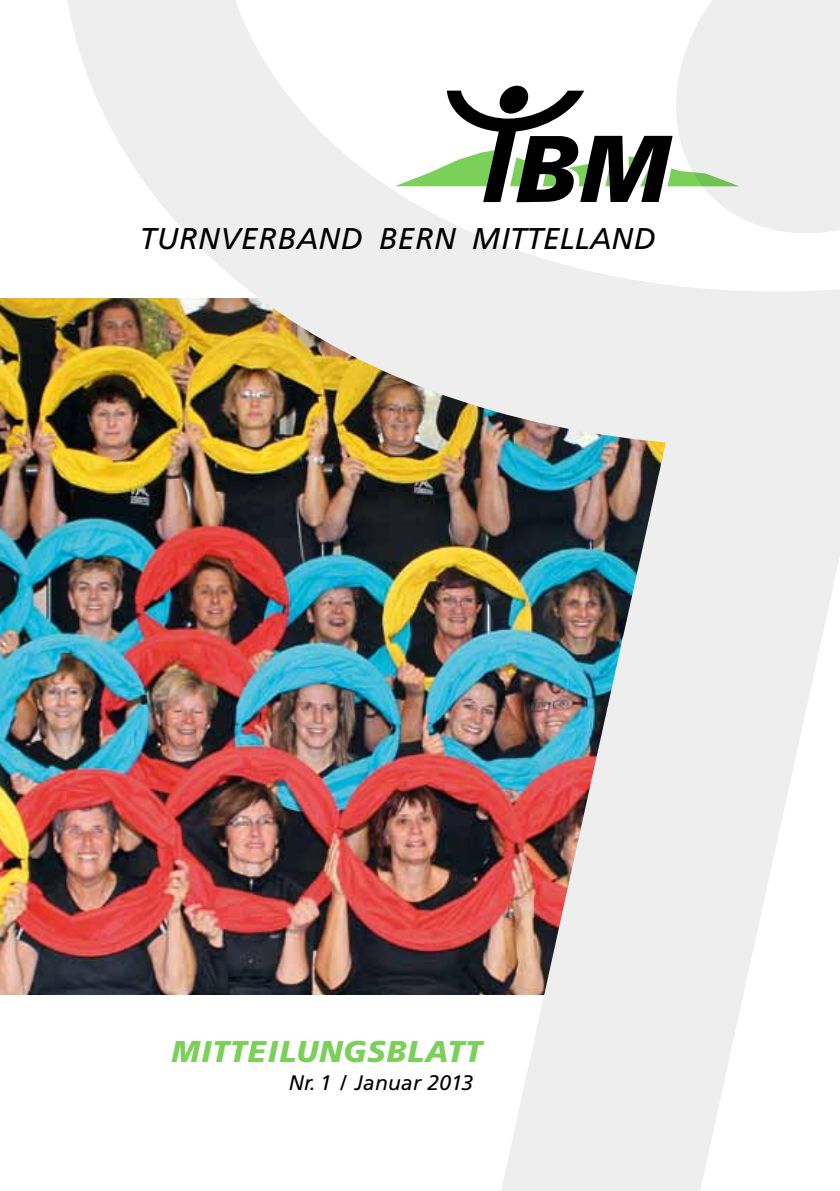
<style>
.page{position:relative;width:840px;height:1191px;background:#fff}
.page>*{position:absolute;margin:0;border:0;box-sizing:border-box;transform-origin:0 0}
.t1{font:italic 34.2px "Frutiger";letter-spacing:.02em;color:#000}
.t2{font:italic 30px "Frutiger";letter-spacing:.02em;color:#000}
.t3{font:italic 900 30px "Frutiger";letter-spacing:.03em;color:#7bd059}
.t4{font:italic 21px "Frutiger";letter-spacing:.01em;color:#000}
</style>
<div class="page">
<img style="left:0;top:298px;width:500px;height:696px">
<img style="left:500px;top:446px;width:339px;height:745px">
<svg style="left:63px;top:0;width:776px;height:446px;fill:#eee"></svg>
<svg style="left:394px;top:86px;width:345px;height:119px"></svg>
<p class="t1" style="left:444px;top:217px;width:255px">TURNVERBAND</p>
<p class="t2" style="left:140px;top:221px;width:517px">TURNVERBAND BERN MITTELLAND</p>
<p class="t3" style="left:171px;top:1033px;width:311px">MITTEILUNGSBLATT</p>
<p class="t4" style="left:288px;top:1070px;width:186px">NR. 1 / JANUAR 2013</p>
</div>
